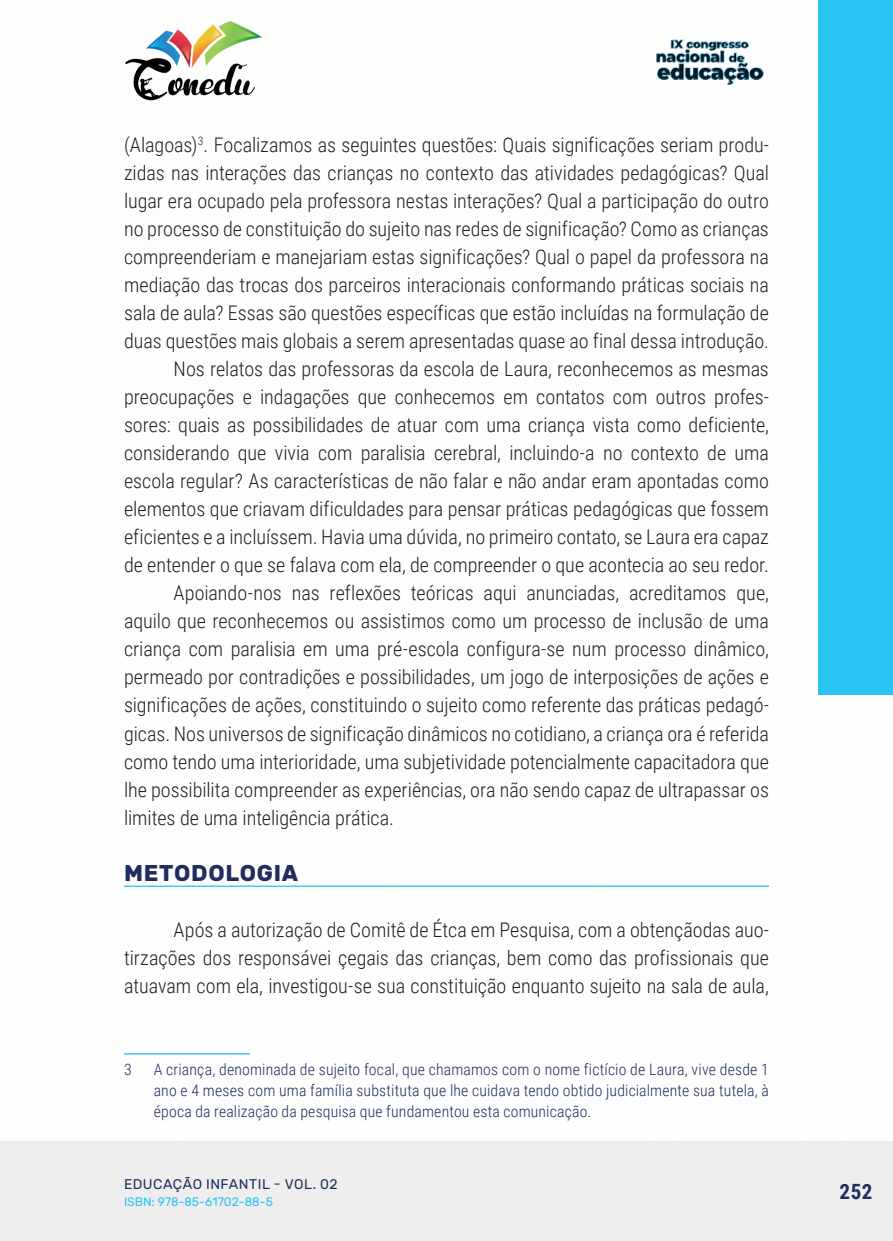
<style>
.page{position:relative;width:893px;height:1241px;background:#fff}
.page>*{position:absolute;margin:0;border:0;box-sizing:border-box;transform-origin:0 0}
._10_SUBTITULO{font:700 22.75px "Rubik";letter-spacing:.03em;color:#202d5e}
.t1{font:700 21px "Roboto Condensed";color:#202d5e}
._9_CORPO{font:300 20.12px/28px "Roboto Condensed";color:#231f20;text-align:justify}
._24_RODAPE{font:300 15.75px/21px "Roboto Condensed";letter-spacing:.01em;color:#202d5e;text-align:justify}
.t2{font:14px "Rubik";letter-spacing:.035em;color:#202d5e}
.t3{font:12.25px "Rubik";color:#29c4f3}
</style>
<div class="page">
<div style="left:0;top:1141px;width:893px;height:99px;background:#eeeeef"></div>
<div style="left:819px;top:0;width:74px;height:694px;background:#29c4f3"></div>
<img style="left:125px;top:20px;width:137px;height:81px">
<img style="left:656px;top:39px;width:108px;height:46px">
<hr style="left:124px;top:885px;width:645px;height:1px;background:#29c4f3">
<hr style="left:124px;top:1052px;width:126px;height:2px;background:#29c4f3">
<p class="_9_CORPO" style="left:124px;top:130px;width:646px">(Alagoas)<sup>3</sup>. Focalizamos as seguintes questões: Quais significações seriam produ&shy;zidas nas interações das crianças no contexto das atividades pedagógicas? Qual lugar era ocupado pela professora nestas interações? Qual a participação do outro no processo de constituição do sujeito nas redes de significação? Como as crianças compreenderiam e manejariam estas significações? Qual o papel da professora na mediação das trocas dos parceiros interacionais conformando práticas sociais na sala de aula? Essas são questões específicas que estão incluídas na formulação de duas questões mais globais a serem apresentadas quase ao final dessa introdução.</p>
<p class="_9_CORPO" style="left:124px;top:354px;width:646px;text-indent:50px">Nos relatos das professoras da escola de Laura, reconhecemos as mesmas preocupações e indagações que conhecemos em contatos com outros profes&shy;sores: quais as possibilidades de atuar com uma criança vista como deficiente, considerando que vivia com paralisia cerebral, incluindo-a no contexto de uma escola regular? As características de não falar e não andar eram apontadas como elementos que criavam dificuldades para pensar práticas pedagógicas que fossem eficientes e a incluíssem. Havia uma dúvida, no primeiro contato, se Laura era capaz de entender o que se falava com ela, de compreender o que acontecia ao seu redor.</p>
<p class="_9_CORPO" style="left:124px;top:578px;width:646px;text-indent:50px">Apoiando-nos nas reflexões teóricas aqui anunciadas, acreditamos que, aquilo que reconhecemos ou assistimos como um processo de inclusão de uma criança com paralisia em uma pré-escola configura-se num processo dinâmico, permeado por contradições e possibilidades, um jogo de interposições de ações e significações de ações, constituindo o sujeito como referente das práticas pedagó&shy;gicas. Nos universos de significação dinâmicos no cotidiano, a criança ora é referida como tendo uma interioridade, uma subjetividade potencialmente capacitadora que lhe possibilita compreender as experiências, ora não sendo capaz de ultrapassar os limites de uma inteligência prática.</p>
<p class="_10_SUBTITULO" style="left:124px;top:859px;width:176px">METODOLOGIA</p>
<p class="_9_CORPO" style="left:124px;top:914px;width:646px;text-indent:50px">Após a autorização de Comitê de Étca em Pesquisa, com a obtençãodas auo&shy;tirzações dos responsávei çegais das crianças, bem como das profissionais que atuavam com ela, investigou-se sua constituição enquanto sujeito na sala de aula,</p>
<p class="_24_RODAPE" style="left:124px;top:1057px;width:9px">3</p>
<p class="_24_RODAPE" style="left:154px;top:1057px;width:617px">A criança, denominada de sujeito focal, que chamamos com o nome fictício de Laura, vive desde 1 ano e 4 meses com uma família substituta que lhe cuidava tendo obtido judicialmente sua tutela, à época da realização da pesquisa que fundamentou esta comunicação.</p>
<p class="t2" style="left:124px;top:1175px;width:215px">EDUCAÇÃO INFANTIL - VOL. 02</p>
<p class="t3" style="left:124px;top:1194px;width:150px">ISBN: 978-85-61702-88-5</p>
<p class="t1" style="left:839px;top:1176px;width:34px">252</p>
</div>
